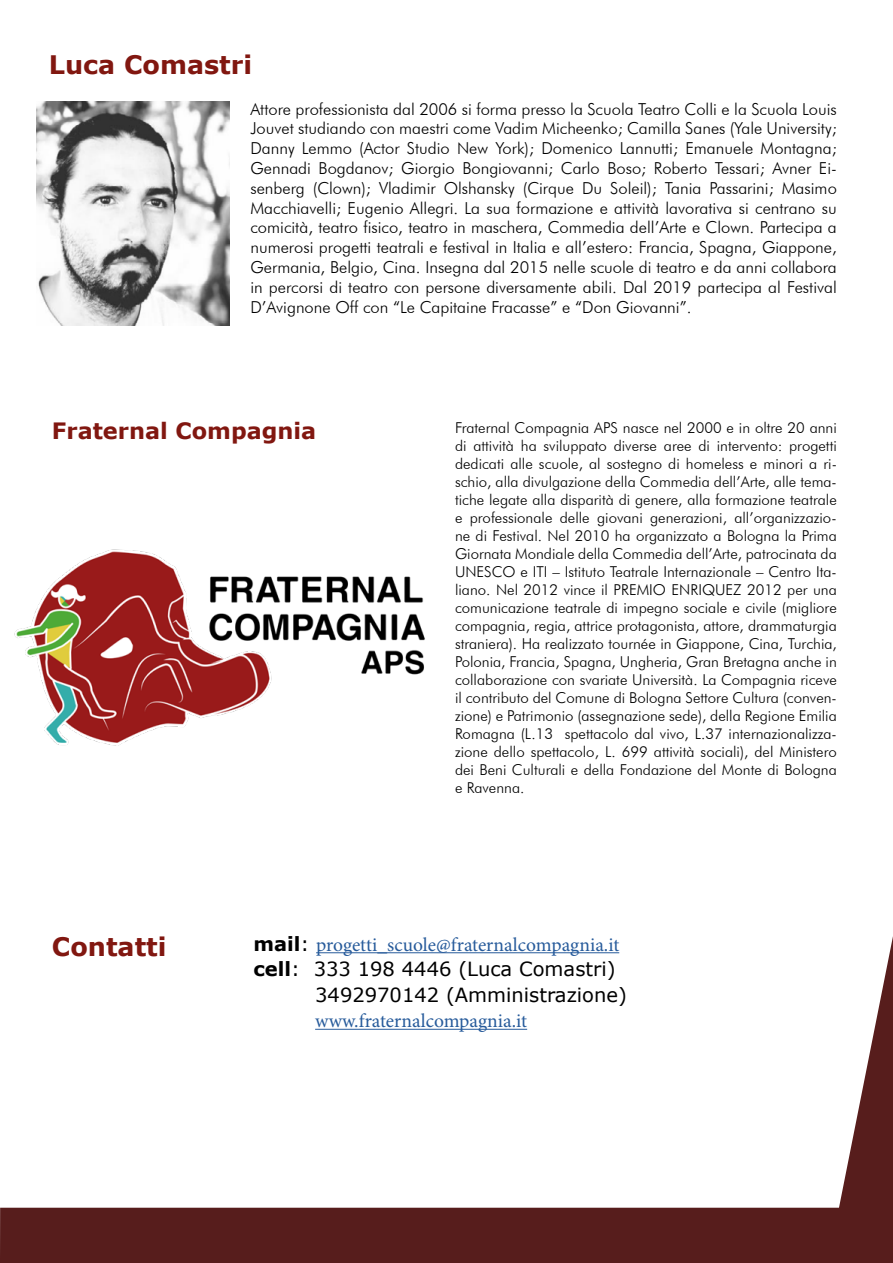
<style>
.page{position:relative;width:893px;height:1263px;background:#fff}
.page>*{position:absolute;margin:0;border:0;box-sizing:border-box;transform-origin:0 0}
.t1{font:700 25.5px "Verdana";color:#811710}
.t2{font:700 22.5px "Verdana";color:#811710}
.t3{font:19.5px "Minion Pro";color:#275b9b}
.t4{font:19.5px/25.5px "Verdana";color:#000}
.t5{font:300 16.5px/19.8px "Futura BT";color:#000;text-align:justify}
.t6{font:300 15px/18px "Futura BT";color:#000;text-align:justify}
.s1{font-family:"Verdana";font-weight:700;color:#000}
.s2{font-family:"Verdana";color:#000}
.s3{font-weight:700}
</style>
<div class="page">
<svg style="left:0;top:936px;width:893px;height:327px"></svg>
<hr style="left:316px;top:952px;width:303px;height:1px;background:#275b9b">
<hr style="left:315px;top:1029px;width:212px;height:1px;background:#275b9b">
<img style="left:14px;top:549px;width:411px;height:197px">
<img style="left:37px;top:102px;width:192px;height:224px">
<h1 class="t1" style="left:49px;top:46px;width:205px">Luca Comastri</h1>
<p class="t5" style="left:250px;top:99px;width:588px">Attore professionista dal 2006 si forma presso la Scuola Teatro Colli e la Scuola Louis Jouvet studiando con maestri come Vadim Micheenko; Camilla Sanes (Yale University; Danny Lemmo (Actor Studio New York); Domenico Lannutti; Emanuele Montagna; Gennadi Bogdanov; Giorgio Bongiovanni; Carlo Boso; Roberto Tessari; Avner Ei&shy;senberg (Clown); Vladimir Olshansky (Cirque Du Soleil); Tania Passarini; Masimo Macchiavelli; Eugenio Allegri. La sua formazione e attività lavorativa si centrano su comicità, teatro fisico, teatro in maschera, Commedia dell’Arte e Clown. Partecipa a numerosi progetti teatrali e festival in Italia e all’estero: Francia, Spagna, Giappone, Germania, Belgio, Cina. Insegna dal 2015 nelle scuole di teatro e da anni collabora in percorsi di teatro con persone diversamente abili. Dal 2019 partecipa al Festival D’Avignone Off con “Le Capitaine Fracasse” e “Don Giovanni”.</p>
<h2 class="t2" style="left:52px;top:415px;width:266px">Fraternal Compagnia</h2>
<p class="t6" style="left:455px;top:419px;width:383px">Fraternal Compagnia APS nasce nel 2000 e in oltre 20 anni di attività ha sviluppato diverse aree di intervento: progetti dedicati alle scuole, al sostegno di homeless e minori a ri&shy;schio, alla divulgazione della Commedia dell’Arte, alle tema&shy;tiche legate alla disparità di genere, alla formazione teatrale e professionale delle giovani generazioni, all’organizzazio&shy;ne di Festival. Nel 2010 ha organizzato a Bologna la Prima Giornata Mondiale della Commedia dell’Arte, patrocinata da UNESCO e ITI – Istituto Teatrale Internazionale – Centro Ita&shy;liano. Nel 2012 vince il PREMIO ENRIQUEZ 2012 per una comunicazione teatrale di impegno sociale e civile (migliore compagnia, regia, attrice protagonista, attore, drammaturgia straniera). Ha realizzato tournée in Giappone, Cina, Turchia, Polonia, Francia, Spagna, Ungheria, Gran Bretagna anche in collaborazione con svariate Università. La Compagnia riceve il contributo del Comune di Bologna Settore Cultura (conven&shy;zione) e Patrimonio (assegnazione sede), della Regione Emilia Romagna (L.13 spettacolo dal vivo, L.37 internazionalizza&shy;zione dello spettacolo, L. 699 attività sociali), del Ministero dei Beni Culturali e della Fondazione del Monte di Bologna e Ravenna.</p>
<h1 class="t1" style="left:52px;top:928px;width:116px">Contatti</h1>
<h3 class="t3" style="left:253px;top:933px;width:367px"><span class="s1">mail</span><span class="s2">:</span> progetti_scuole@fraternalcompagnia.it</h3>
<h3 class="t4" style="left:315px;top:956px;width:313px;text-indent:-62px"><span class="s3">cell</span>: 333 198 4446 (Luca Comastri)<br>3492970142 (Amministrazione)</h3>
<h3 class="t3" style="left:315px;top:1009px;width:214px">www.fraternalcompagnia.it</h3>
</div>
